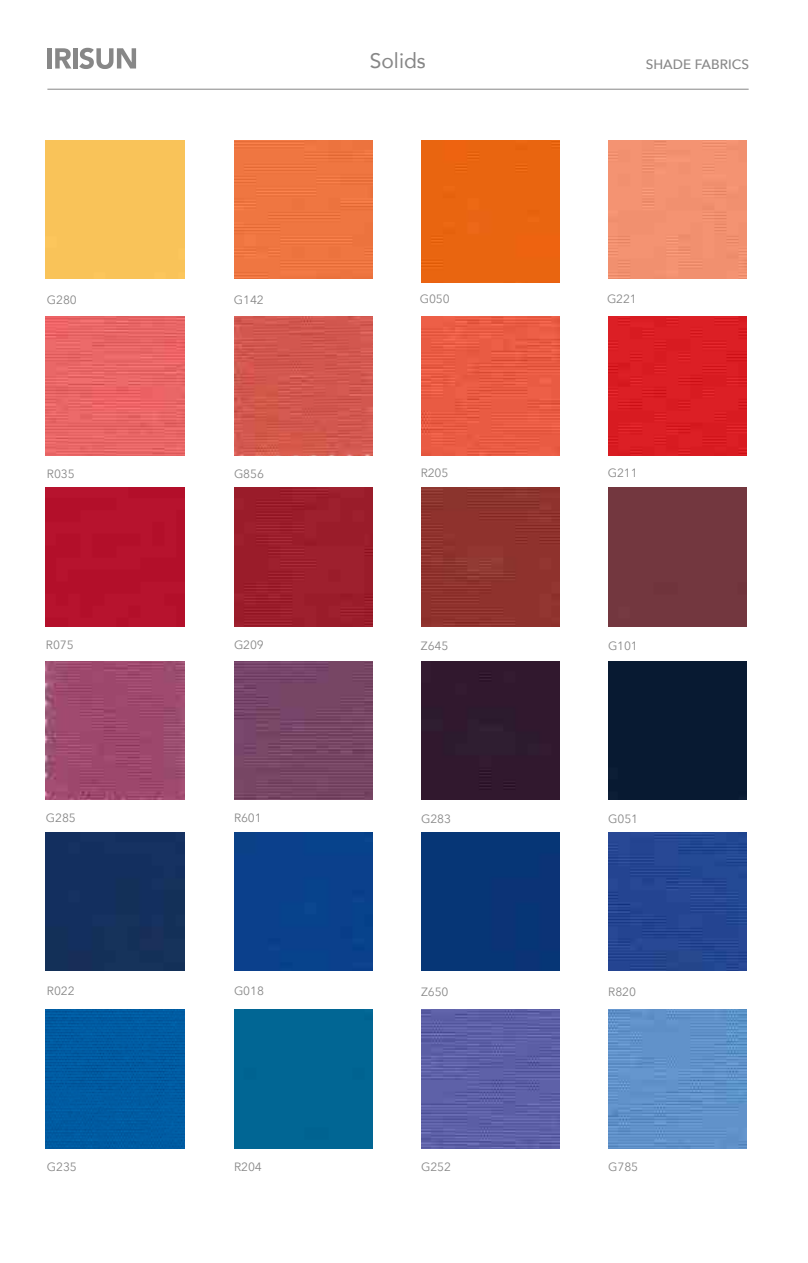
<style>
.page{position:relative;width:808px;height:1263px;background:#fff}
.page>*{position:absolute;margin:0;border:0;box-sizing:border-box;transform-origin:0 0}
.t1{font:21px "Avenir";color:#878787}
.t2{font:500 13.5px "Avenir Next";color:#878787}
.t3{font:12px "Avenir Next";letter-spacing:-.01em;color:#878787}
</style>
<div class="page">
<div style="left:47px;top:48px;width:5px;height:21px;background:#878787"></div>
<svg style="left:55px;top:48px;width:16px;height:21px"></svg>
<hr style="left:73px;top:48px;width:4px;height:21px;background:#878787">
<svg style="left:79px;top:48px;width:57px;height:21px"></svg>
<hr style="left:47px;top:89px;width:702px;height:1px;background:#878787">
<div style="left:608px;top:140px;width:138px;height:139px;background:#f39271"></div>
<div style="left:422px;top:140px;width:138px;height:143px;background:#e96510"></div>
<img style="left:234px;top:317px;width:138px;height:138px">
<img style="left:46px;top:317px;width:138px;height:138px">
<div style="left:46px;top:140px;width:138px;height:139px;background:#f9c359"></div>
<img style="left:234px;top:140px;width:138px;height:139px">
<img style="left:46px;top:661px;width:138px;height:138px">
<img style="left:422px;top:317px;width:138px;height:138px">
<div style="left:608px;top:317px;width:138px;height:138px;background:#dc1f25"></div>
<div style="left:46px;top:488px;width:138px;height:138px;background:#b6122d"></div>
<div style="left:234px;top:488px;width:138px;height:138px;background:#9a1c2a"></div>
<img style="left:422px;top:488px;width:138px;height:138px">
<div style="left:608px;top:488px;width:138px;height:138px;background:#73373f"></div>
<div style="left:422px;top:661px;width:138px;height:138px;background:#31182e"></div>
<img style="left:234px;top:661px;width:138px;height:138px">
<img style="left:608px;top:1010px;width:138px;height:138px">
<div style="left:234px;top:1010px;width:138px;height:138px;background:#016694"></div>
<img style="left:46px;top:1010px;width:138px;height:138px">
<img style="left:608px;top:832px;width:138px;height:139px">
<img style="left:422px;top:1010px;width:138px;height:138px">
<div style="left:422px;top:832px;width:138px;height:139px;background:#063676"></div>
<div style="left:234px;top:832px;width:138px;height:139px;background:#0b408c"></div>
<div style="left:46px;top:832px;width:138px;height:139px;background:#13305f"></div>
<div style="left:608px;top:661px;width:138px;height:138px;background:#081a32"></div>
<h1 class="t1" style="left:370px;top:44px;width:58px">Solids</h1>
<p class="t2" style="left:646px;top:53px;width:105px">SHADE FABRICS</p>
<p class="t3" style="left:47px;top:289px;width:31px">G280</p>
<p class="t3" style="left:234px;top:289px;width:31px">G142</p>
<p class="t3" style="left:420px;top:289px;width:31px">G050</p>
<p class="t3" style="left:607px;top:289px;width:31px">G221</p>
<p class="t3" style="left:47px;top:463px;width:29px">R035</p>
<p class="t3" style="left:234px;top:463px;width:31px">G856</p>
<p class="t3" style="left:421px;top:462px;width:29px">R205</p>
<p class="t3" style="left:608px;top:462px;width:31px">G211</p>
<p class="t3" style="left:46px;top:635px;width:29px">R075</p>
<p class="t3" style="left:234px;top:634px;width:31px">G209</p>
<p class="t3" style="left:421px;top:636px;width:29px">Z645</p>
<p class="t3" style="left:608px;top:636px;width:31px">G101</p>
<p class="t3" style="left:46px;top:808px;width:31px">G285</p>
<p class="t3" style="left:234px;top:808px;width:29px">R601</p>
<p class="t3" style="left:421px;top:809px;width:31px">G283</p>
<p class="t3" style="left:608px;top:809px;width:31px">G051</p>
<p class="t3" style="left:47px;top:980px;width:29px">R022</p>
<p class="t3" style="left:234px;top:980px;width:31px">G018</p>
<p class="t3" style="left:421px;top:981px;width:29px">Z650</p>
<p class="t3" style="left:608px;top:981px;width:29px">R820</p>
<p class="t3" style="left:47px;top:1157px;width:31px">G235</p>
<p class="t3" style="left:234px;top:1157px;width:29px">R204</p>
<p class="t3" style="left:421px;top:1157px;width:31px">G252</p>
<p class="t3" style="left:608px;top:1157px;width:31px">G785</p>
</div>
